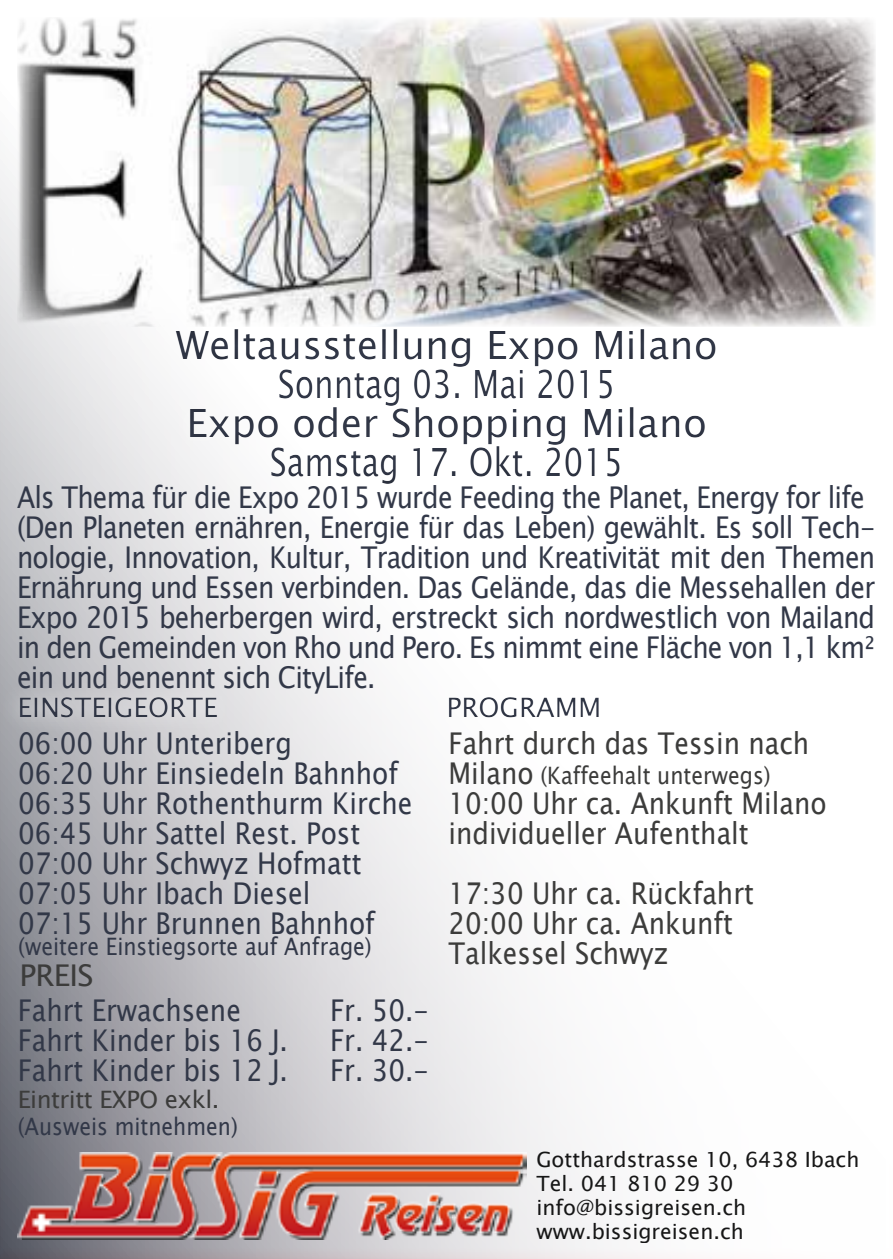
<style>
.page{position:relative;width:893px;height:1259px;background:#fff}
.page>*{position:absolute;margin:0;border:0;box-sizing:border-box;transform-origin:0 0}
.t1{font:39px/39px "Lucida Sans Unicode";color:#323848;text-align:center}
.t2{font:30px/30px "Lucida Sans Unicode";letter-spacing:-.03em;color:#323848;scale:.88 1}
.t3{font:30px/30px "Lucida Sans Unicode";color:#323848;scale:.88 1}
.t4{font:30px/30px "Lucida Sans Unicode";color:#3c3c3b;scale:.88 1}
.t5{font:30px "Lucida Sans Unicode";color:#3c3c3b}
.t6{font:27px "Lucida Sans Unicode";color:#323848}
.t7{font:24px "Lucida Sans Unicode";color:#323848;scale:.88 1}
.t8{font:24px "Lucida Sans Unicode";color:#3c3c3b;scale:.88 1}
.t9{font:24px "Lucida Sans Unicode";letter-spacing:-.02em;color:#3c3c3b}
.t10{font:21px/24px "Lucida Sans Unicode";color:#000}
.s1{font-size:30px}
</style>
<div class="page">
<div style="left:0;top:0;width:893px;height:1259px;background:#f00;opacity:.5"></div>
<img style="left:18px;top:1152px;width:509px;height:87px">
<div style="left:430px;top:679px;width:188px;height:57px;background:#fff"></div>
<div style="left:428px;top:684px;width:201px;height:51px;background:#fefefe"></div>
<div style="left:1px;top:678px;width:233px;height:58px;background:#fff;opacity:.75"></div>
<div style="left:0;top:685px;width:245px;height:51px;background:#000;opacity:.5"></div>
<div style="left:158px;top:311px;width:576px;height:191px;background:#fff"></div>
<div style="left:147px;top:310px;width:599px;height:186px;background:#000;opacity:.5"></div>
<img style="left:17px;top:17px;width:858px;height:309px">
<h1 class="t1" style="left:176px;top:326px;width:544px">Weltausstellung Expo Milano<br>Sonntag 03. Mai 2015<br>Expo oder Shopping Milano<br>Samstag 17. Okt. 2015</h1>
<p class="t2" style="left:17px;top:482px;width:977px">Als Thema für die Expo 2015 wurde Feeding the Planet, Energy for life (Den Planeten ernähren, Energie für das Leben) gewählt. Es soll Tech&shy;nologie, Innovation, Kultur, Tradition und Kreativität mit den Themen Ernährung und Essen verbinden. Das Gelände, das die Messehallen der Expo 2015 beherbergen wird, erstreckt sich nordwestlich von Mailand in den Gemeinden von Rho und Pero. Es nimmt eine Fläche von 1,1 km² ein und benennt sich CityLife.</p>
<p class="t3" style="left:18px;top:728px;width:450px">06:00 Uhr Unteriberg<br>06:20 Uhr Einsiedeln Bahnhof<br>06:35 Uhr Rothenthurm Kirche<br>06:45 Uhr Sattel Rest. Post<br>07:00 Uhr Schwyz Hofmatt<br>07:05 Uhr Ibach Diesel<br>07:15 Uhr Brunnen Bahnhof</p>
<p class="t7" style="left:18px;top:927px;width:403px">(weitere Einstiegsorte auf Anfrage)</p>
<p class="t6" style="left:18px;top:686px;width:202px">EINSTEIGEORTE</p>
<p class="t6" style="left:447px;top:686px;width:156px">PROGRAMM</p>
<p class="t4" style="left:449px;top:728px;width:411px">Fahrt durch das Tessin nach</p>
<p class="t8" style="left:449px;top:756px;width:367px"><span class="s1">Milano</span> (Kaffeehalt unterwegs)</p>
<p class="t4" style="left:449px;top:788px;width:431px">10:00 Uhr ca. Ankunft Milano individueller Aufenthalt</p>
<p class="t4" style="left:449px;top:878px;width:349px">17:30 Uhr ca. Rückfahrt<br>20:00 Uhr ca. Ankunft<br>Talkessel Schwyz</p>
<p class="t5" style="left:19px;top:951px;width:76px">PREIS</p>
<p class="t3" style="left:18px;top:995px;width:255px">Fahrt Erwachsene</p>
<p class="t2" style="left:330px;top:995px;width:114px">Fr. 50.-</p>
<p class="t3" style="left:18px;top:1025px;width:309px">Fahrt Kinder bis 16 J.</p>
<p class="t2" style="left:330px;top:1025px;width:114px">Fr. 42.-</p>
<p class="t3" style="left:18px;top:1055px;width:309px">Fahrt Kinder bis 12 J.</p>
<p class="t2" style="left:330px;top:1055px;width:114px">Fr. 30.-</p>
<p class="t9" style="left:18px;top:1080px;width:203px">Eintritt EXPO exkl.</p>
<p class="t7" style="left:18px;top:1107px;width:252px">(Ausweis mitnehmen)</p>
<p class="t10" style="left:536px;top:1147px;width:324px">Gotthardstrasse 10, 6438 Ibach<br>Tel. 041 810 29 30 info@bissigreisen.ch www.bissigreisen.ch</p>
</div>
